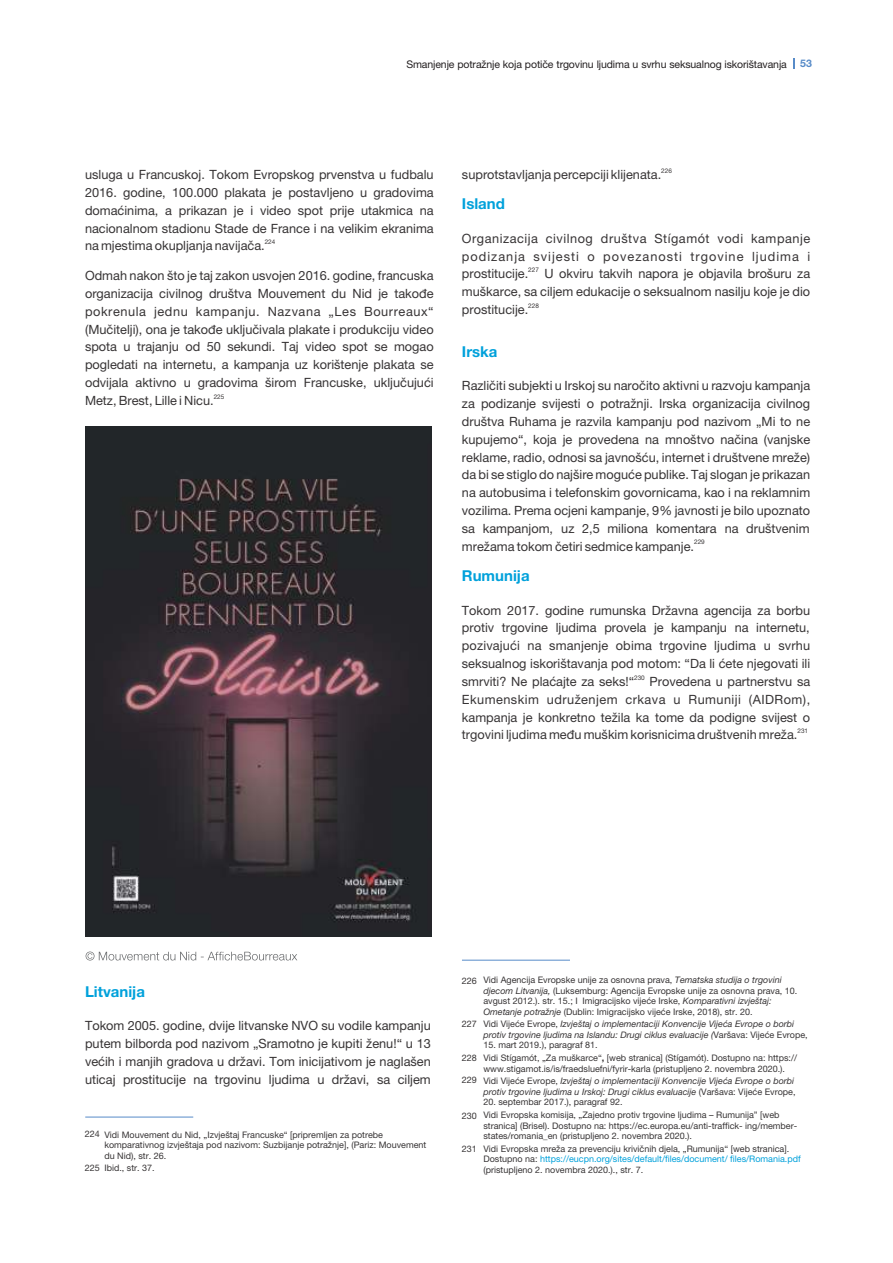
<style>
.page{position:relative;width:893px;height:1263px;background:#fff}
.page>*{position:absolute;margin:0;border:0;box-sizing:border-box;transform-origin:0 0}
.t1{font:700 15px "Helvetica Neue LT Pro";color:#00a1db}
.t2{font:12.75px/17.9px "Helvetica Neue LT Pro";color:#373435;text-align:justify}
.t3{font:12.75px/17.9px "Helvetica Neue LT Pro";letter-spacing:.04em;color:#373435}
.t4{font:10.5px "Helvetica Neue LT Pro";letter-spacing:-.01em;color:#231f20}
.t5{font:700 10.5px "Helvetica Neue LT Pro";color:#578bc8}
.t6{font:9px/10.5px "Helvetica Neue LT Pro";color:#373435}
.t7{font:italic 9px/10.5px "Helvetica Neue LT Pro";color:#373435}
.t8{font:6.3px "Helvetica Neue LT Pro";color:#373435}
.s1{font-style:italic}
.s2{font-style:normal}
.s3{font-weight:700}
.s4{color:#00a1db}
</style>
<div class="page">
<img style="left:85px;top:426px;width:347px;height:510px">
<svg style="left:86px;top:951px;width:211px;height:9px"></svg>
<hr style="left:85px;top:1117px;width:108px;height:1px;background:#578bc8">
<hr style="left:462px;top:960px;width:108px;height:1px;background:#578bc8">
<p class="t4" style="left:406px;top:60px;width:382px">Smanjenje potražnje koja potiče trgovinu ljudima u svrhu seksualnog iskorištavanja</p>
<p class="t5" style="left:800px;top:60px;width:13px">53</p>
<p class="t2" style="left:85px;top:167px;width:350px">usluga u Francuskoj. Tokom Evropskog prvenstva u fudbalu 2016. godine, 100.000 plakata je postavljeno u gradovima domaćinima, a prikazan je i video spot prije utakmica na nacionalnom stadionu Stade de France i na velikim ekranima</p>
<p class="t8" style="left:265px;top:239px;width:12px">224</p>
<p class="t2" style="left:85px;top:239px;width:181px">na mjestima okupljanja navijača.</p>
<p class="t2" style="left:85px;top:268px;width:350px">Odmah nakon što je taj zakon usvojen 2016. godine, francuska organizacija civilnog društva Mouvement du Nid je takođe pokrenula jednu kampanju. Nazvana „Les Bourreaux“ (Mučitelji), ona je takođe uključivala plakate i produkciju video spota u trajanju od 50 sekundi. Taj video spot se mogao pogledati na internetu, a kampanja uz korištenje plakata se odvijala aktivno u gradovima širom Francuske, uključujući</p>
<p class="t8" style="left:214px;top:394px;width:12px">225</p>
<p class="t2" style="left:85px;top:393px;width:130px">Metz, Brest, Lille i Nicu.</p>
<p class="t8" style="left:661px;top:168px;width:12px">226</p>
<p class="t2" style="left:462px;top:167px;width:201px">suprotstavljanja percepciji klijenata.</p>
<p class="t1" style="left:462px;top:199px;width:45px">Island</p>
<p class="t3" style="left:462px;top:231px;width:350px">Organizacija civilnog društva Stígamót vodi kampanje podizanja svijesti o povezanosti trgovine ljudima i</p>
<p class="t8" style="left:528px;top:268px;width:12px">227</p>
<p class="t2" style="left:462px;top:267px;width:68px">prostitucije.</p>
<p class="t2" style="left:462px;top:267px;width:350px;text-align:right">U okviru takvih napora je objavila brošuru za<br>muškarce, sa ciljem edukacije o seksualnom nasilju koje je dio</p>
<p class="t8" style="left:528px;top:303px;width:12px">228</p>
<p class="t2" style="left:462px;top:302px;width:68px">prostitucije.</p>
<p class="t1" style="left:462px;top:346px;width:37px">Irska</p>
<p class="t2" style="left:462px;top:378px;width:350px">Različiti subjekti u Irskoj su naročito aktivni u razvoju kampanja za podizanje svijesti o potražnji. Irska organizacija civilnog društva Ruhama je razvila kampanju pod nazivom „Mi to ne kupujemo“, koja je provedena na mnoštvo načina (vanjske reklame, radio, odnosi sa javnošću, internet i društvene mreže) da bi se stiglo do najšire moguće publike. Taj slogan je prikazan na autobusima i telefonskim govornicama, kao i na reklamnim vozilima. Prema ocjeni kampanje, 9% javnosti je bilo upoznato sa kampanjom, uz 2,5 miliona komentara na društvenim</p>
<p class="t8" style="left:694px;top:540px;width:12px">229</p>
<p class="t2" style="left:462px;top:539px;width:234px">mrežama tokom četiri sedmice kampanje.</p>
<p class="t1" style="left:462px;top:570px;width:69px">Rumunija</p>
<p class="t2" style="left:462px;top:603px;width:350px">Tokom 2017. godine rumunska Državna agencija za borbu protiv trgovine ljudima provela je kampanju na internetu, pozivajući na smanjenje obima trgovine ljudima u svrhu seksualnog iskorištavanja pod motom: “Da li ćete njegovati ili</p>
<p class="t8" style="left:634px;top:675px;width:12px">230</p>
<p class="t2" style="left:462px;top:674px;width:350px">smrviti? Ne plaćajte za seks!“ Provedena u partnerstvu sa Ekumenskim udruženjem crkava u Rumuniji (AIDRom), kampanja je konkretno težila ka tome da podigne svijest o</p>
<p class="t8" style="left:797px;top:728px;width:12px">231</p>
<p class="t2" style="left:462px;top:728px;width:337px">trgovini ljudima među muškim korisnicima društvenih mreža.</p>
<p class="t1" style="left:85px;top:986px;width:61px">Litvanija</p>
<p class="t2" style="left:85px;top:1019px;width:347px">Tokom 2005. godine, dvije litvanske NVO su vodile kampanju putem bilborda pod nazivom „Sramotno je kupiti ženu!“ u 13 većih i manjih gradova u državi. Tom inicijativom je naglašen uticaj prostitucije na trgovinu ljudima u državi, sa ciljem</p>
<p class="t6" style="left:85px;top:1129px;width:17px">224</p>
<p class="t6" style="left:85px;top:1164px;width:17px">225</p>
<p class="t6" style="left:104px;top:1130px;width:324px">Vidi Mouvement du Nid, „Izvještaj Francuske“ [pripremljen za potrebe komparativnog izvještaja pod nazivom: Suzbijanje potražnje], (Pariz: Mouvement du Nid), str. 26.</p>
<p class="t6" style="left:104px;top:1164px;width:52px">Ibid., str. 37.</p>
<p class="t6" style="left:483px;top:976px;width:316px">Vidi Agencija Evropske unije za osnovna prava, <span class="s1">Tematska studija o trgovini djecom Litvanija,</span> (Luksemburg: Agencija Evropske unije za osnovna prava, 10. avgust 2012.). str. 15.; I Imigracijsko vijeće Irske, <span class="s1">Komparativni izvještaj:<br>Ometanje potražnje</span> (Dublin: Imigracijsko vijeće Irske, 2018), str. 20.</p>
<p class="t7" style="left:483px;top:1020px;width:326px"><span class="s2">Vidi Vijeće Evrope,</span> Izvještaj o implementaciji Konvencije Vijeća Evrope o borbi protiv trgovine ljudima na Islandu: Drugi ciklus evaluacije (<span class="s2">Varšava: Vijeće Evrope,</span></p>
<p class="t6" style="left:483px;top:1040px;width:315px;line-height:12.9px">15. mart 2019.), paragraf 81.<br>Vidi Stígamót, „Za muškarce“<span class="s3">,</span> [web stranica] (Stígamót). Dostupno na: https://</p>
<p class="t6" style="left:483px;top:1063px;width:312px;line-height:12.6px">www.stigamot.is/is/fraedsluefni/fyrir-karla (pristupljeno 2. novembra 2020.).<br>Vidi Vijeće Evrope, <span class="s1">Izvještaj o implementaciji Konvencije Vijeća Evrope o borbi</span></p>
<p class="t7" style="left:483px;top:1088px;width:314px">protiv trgovine ljudima u Irskoj: Drugi ciklus evaluacije <span class="s2">(Varšava: Vijeće Evrope,</span></p>
<p class="t6" style="left:483px;top:1097px;width:298px;line-height:12.6px">20. septembar 2017.), paragraf 92.<br>Vidi Evropska komisija, „Zajedno protiv trgovine ljudima – Rumunija” [web</p>
<p class="t6" style="left:483px;top:1121px;width:315px">stranica] (Brisel). Dostupno na: https://ec.europa.eu/anti-traffick- ing/member&shy;states/romania_en (pristupljeno 2. novembra 2020.).</p>
<p class="t6" style="left:483px;top:1144px;width:319px">Vidi Evropska mreža za prevenciju krivičnih djela, „Rumunija“ [web stranica].<br>Dostupno na: <span class="s4">https://eucpn.org/sites/default/files/document/ files/Romania.pdf </span>(pristupljeno 2. novembra 2020.)., str. 7.</p>
<p class="t6" style="left:462px;top:976px;width:17px">226</p>
<p class="t6" style="left:462px;top:1020px;width:17px">227</p>
<p class="t6" style="left:462px;top:1054px;width:17px">228</p>
<p class="t6" style="left:462px;top:1076px;width:17px">229</p>
<p class="t6" style="left:462px;top:1112px;width:17px">230</p>
<p class="t6" style="left:462px;top:1145px;width:17px">231</p>
</div>
